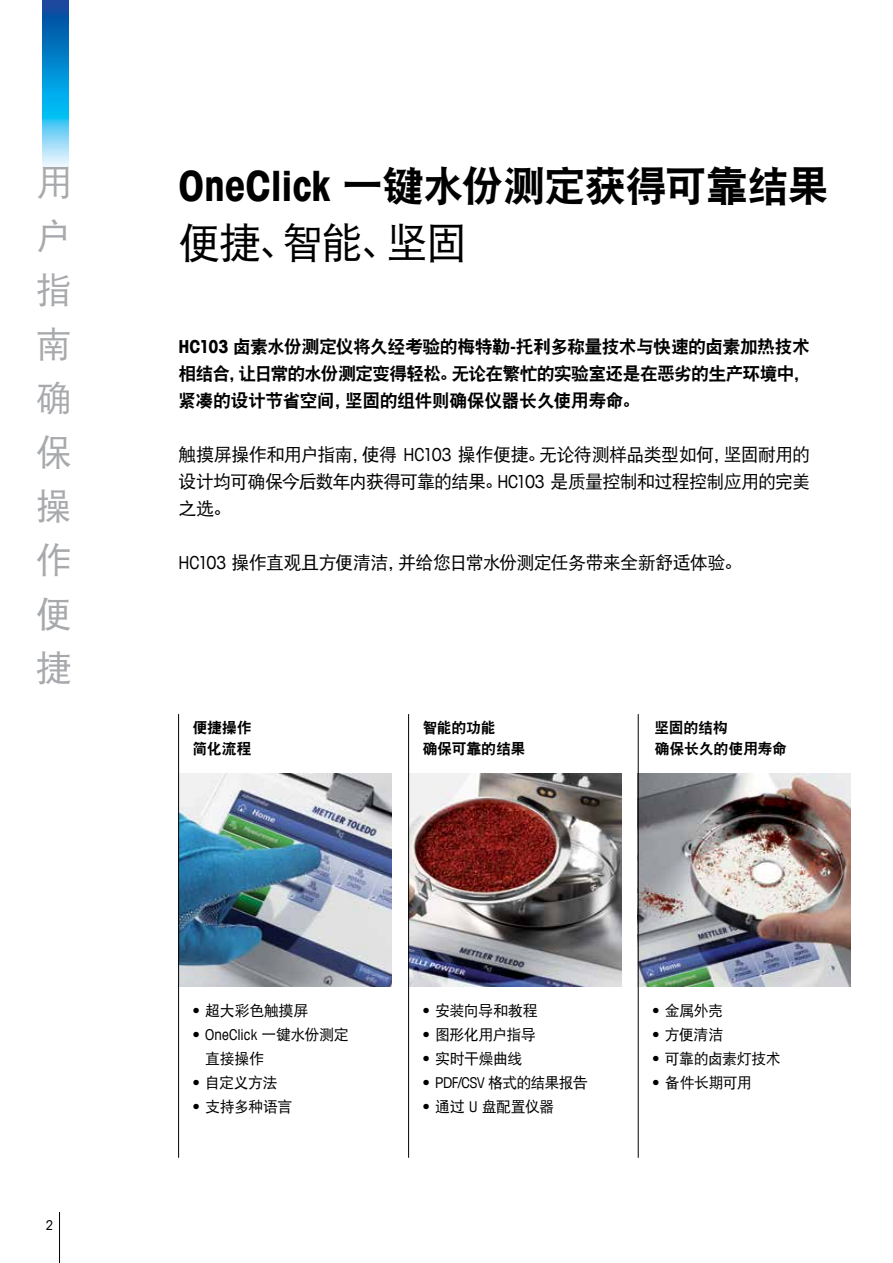
<style>
.page{position:relative;width:893px;height:1263px;background:#fff}
.page>*{position:absolute;margin:0;border:0;box-sizing:border-box;transform-origin:0 0}
.t1{font:42px "DF Hei W9";letter-spacing:-.035em;color:#000}
.t2{font:42px "DF Hei W5";color:#000}
.t3{font:36px/54px "DF Hei W5";color:#a7a9ac;text-align:justify}
.t4{font:18px/27px "DF Hei W5";letter-spacing:-.04em;color:#000;text-align:justify}
.t5{font:18px/27px "DF Hei W9";letter-spacing:-.045em;color:#000;text-align:justify}
.t6{font:15px "DF Hei W5";letter-spacing:-.035em;color:#000}
.t7{font:15px/21px "DF Hei W9";letter-spacing:-.02em;color:#000}
.t8{font:condensed 15px "Avant Garde Com";color:#000}
.t9{font:condensed 13.5px "Avant Garde Com";color:#000}
.s1{font-family:"Avant Garde Com";font-weight:700;font-stretch:condensed}
.s2{font-family:"Avant Garde Com";font-stretch:condensed}
.s3{font-family:"DF Hei W5";font-stretch:normal}
</style>
<div class="page">
<img style="left:409px;top:773px;width:212px;height:213px">
<hr style="left:59px;top:1212px;width:1px;height:51px;background:#000">
<img style="left:639px;top:773px;width:212px;height:213px">
<img style="left:43px;top:0;width:25px;height:168px">
<img style="left:179px;top:773px;width:212px;height:213px">
<hr style="left:178px;top:714px;width:1px;height:444px;background:#000">
<hr style="left:408px;top:714px;width:1px;height:444px;background:#000">
<hr style="left:638px;top:714px;width:1px;height:444px;background:#000">
<h2 class="t3" style="left:36px;top:155px;width:37px">用户指南确保操作便捷</h2>
<p class="t9" style="left:46px;top:1217px;width:9px">2</p>
<h1 class="t1" style="left:179px;top:164px;width:652px"><span class="s1">OneClick</span> 一键水份测定获得可靠结果</h1>
<h1 class="t2" style="left:179px;top:221px;width:291px">便捷、智能、坚固</h1>
<p class="t5" style="left:179px;top:333px;width:633px"><span class="s1">HC103</span> 卤素水份测定仪将久经考验的梅特勒<span class="s1">-</span>托利多称量技术与快速的卤素加热技术相结合，让日常的水份测定变得轻松。无论在繁忙的实验室还是在恶劣的生产环境中，紧凑的设计节省空间，坚固的组件则确保仪器长久使用寿命。</p>
<p class="t4" style="left:179px;top:441px;width:633px">触摸屏操作和用户指南，使得 <span class="s2">HC103</span> 操作便捷。无论待测样品类型如何，坚固耐用的设计均可确保今后数年内获得可靠的结果。<span class="s2">HC103</span> 是质量控制和过程控制应用的完美之选。</p>
<p class="t4" style="left:179px;top:549px;width:565px"><span class="s2">HC103</span> 操作直观且方便清洁，并给您日常水份测定任务带来全新舒适体验。</p>
<p class="t7" style="left:192px;top:717px;width:61px">便捷操作简化流程</p>
<p class="t7" style="left:422px;top:717px;width:105px">智能的功能<br>确保可靠的结果</p>
<p class="t7" style="left:654px;top:717px;width:134px">坚固的结构<br>确保长久的使用寿命</p>
<p class="t6" style="left:192px;top:1003px;width:118px"><span class="s2">•</span> 超大彩色触摸屏</p>
<p class="t8" style="left:192px;top:1025px;width:158px">• OneClick <span class="s3">一键水份测定</span></p>
<p class="t6" style="left:205px;top:1051px;width:60px">直接操作</p>
<p class="t6" style="left:192px;top:1075px;width:87px"><span class="s2">•</span> 自定义方法</p>
<p class="t6" style="left:192px;top:1099px;width:102px"><span class="s2">•</span> 支持多种语言</p>
<p class="t6" style="left:422px;top:1003px;width:117px"><span class="s2">•</span> 安装向导和教程</p>
<p class="t6" style="left:422px;top:1027px;width:115px"><span class="s2">•</span> 图形化用户指导</p>
<p class="t6" style="left:422px;top:1051px;width:101px"><span class="s2">•</span> 实时干燥曲线</p>
<p class="t8" style="left:422px;top:1073px;width:167px">• PDF/CSV <span class="s3">格式的结果报告</span></p>
<p class="t6" style="left:422px;top:1099px;width:133px"><span class="s2">•</span> 通过 <span class="s2">U</span> 盘配置仪器</p>
<p class="t6" style="left:652px;top:1003px;width:73px"><span class="s2">•</span> 金属外壳</p>
<p class="t6" style="left:652px;top:1027px;width:73px"><span class="s2">•</span> 方便清洁</p>
<p class="t6" style="left:652px;top:1051px;width:130px"><span class="s2">•</span> 可靠的卤素灯技术</p>
<p class="t6" style="left:652px;top:1075px;width:101px"><span class="s2">•</span> 备件长期可用</p>
</div>
